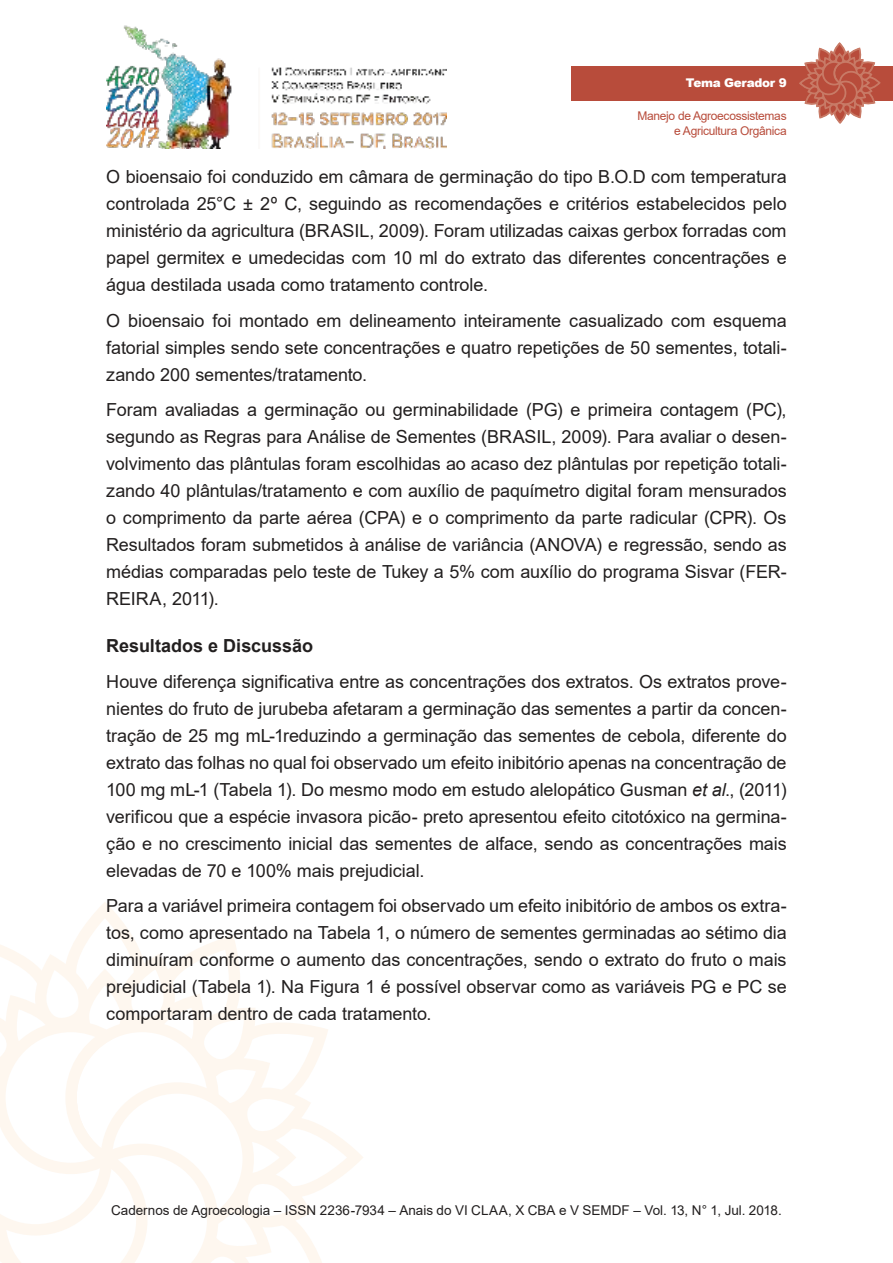
<style>
.page{position:relative;width:893px;height:1263px;background:#fff}
.page>*{position:absolute;margin:0;border:0;box-sizing:border-box;transform-origin:0 0}
.t1{font:18px/27px "Arial";letter-spacing:-.005em;color:#221f1f;text-align:justify}
.t2{font:700 18px "Arial";color:#221f1f}
.t3{font:13.5px "Arial";color:#221f1f}
.t4{font:12px/14.4px "Arial";letter-spacing:-.025em;color:#b84c3b;text-align:right}
.t5{font:900 12px "Arial";letter-spacing:-.025em;color:#fff}
.s1{font-style:italic}
</style>
<div class="page">
<img style="left:106px;top:25px;width:340px;height:124px">
<svg style="left:0;top:910px;width:363px;height:353px"></svg>
<div style="left:571px;top:66px;width:322px;height:34px;background:#b84c3b"></div>
<svg style="left:798px;top:43px;width:83px;height:81px"></svg>
<p class="t5" style="left:686px;top:76px;width:102px">Tema Gerador 9</p>
<p class="t4" style="left:637px;top:110px;width:151px">Manejo de Agroecossistemas e Agricultura Orgânica</p>
<p class="t1" style="left:106px;top:165px;width:682px">O bioensaio foi conduzido em câmara de germinação do tipo B.O.D com temperatura controlada 25°C ± 2º C, seguindo as recomendações e critérios estabelecidos pelo ministério da agricultura (BRASIL, 2009). Foram utilizadas caixas gerbox forradas com papel germitex e umedecidas com 10 ml do extrato das diferentes concentrações e água destilada usada como tratamento controle.</p>
<p class="t1" style="left:106px;top:309px;width:682px">O bioensaio foi montado em delineamento inteiramente casualizado com esquema fatorial simples sendo sete concentrações e quatro repetições de 50 sementes, totali&shy;zando 200 sementes/tratamento.</p>
<p class="t1" style="left:106px;top:398px;width:682px">Foram avaliadas a germinação ou germinabilidade (PG) e primeira contagem (PC), segundo as Regras para Análise de Sementes (BRASIL, 2009). Para avaliar o desen&shy;volvimento das plântulas foram escolhidas ao acaso dez plântulas por repetição totali&shy;zando 40 plântulas/tratamento e com auxílio de paquímetro digital foram mensurados o comprimento da parte aérea (CPA) e o comprimento da parte radicular (CPR). Os Resultados foram submetidos à análise de variância (ANOVA) e regressão, sendo as médias comparadas pelo teste de Tukey a 5% com auxílio do programa Sisvar (FER-REIRA, 2011).</p>
<p class="t2" style="left:106px;top:639px;width:208px">Resultados e Discussão</p>
<p class="t1" style="left:106px;top:670px;width:682px">Houve diferença significativa entre as concentrações dos extratos. Os extratos prove&shy;nientes do fruto de jurubeba afetaram a germinação das sementes a partir da concen&shy;tração de 25 mg mL-1reduzindo a germinação das sementes de cebola, diferente do extrato das folhas no qual foi observado um efeito inibitório apenas na concentração de 100 mg mL-1 (Tabela 1). Do mesmo modo em estudo alelopático Gusman <span class="s1">et al</span>., (2011) verificou que a espécie invasora picão- preto apresentou efeito citotóxico na germina&shy;ção e no crescimento inicial das sementes de alface, sendo as concentrações mais elevadas de 70 e 100% mais prejudicial.</p>
<p class="t1" style="left:106px;top:894px;width:682px">Para a variável primeira contagem foi observado um efeito inibitório de ambos os extra&shy;tos, como apresentado na Tabela 1, o número de sementes germinadas ao sétimo dia diminuíram conforme o aumento das concentrações, sendo o extrato do fruto o mais prejudicial (Tabela 1). Na Figura 1 é possível observar como as variáveis PG e PC se comportaram dentro de cada tratamento.</p>
<p class="t3" style="left:111px;top:1205px;width:672px">Cadernos de Agroecologia – ISSN 2236-7934 – Anais do VI CLAA, X CBA e V SEMDF – Vol. 13, N° 1, Jul. 2018.</p>
</div>
